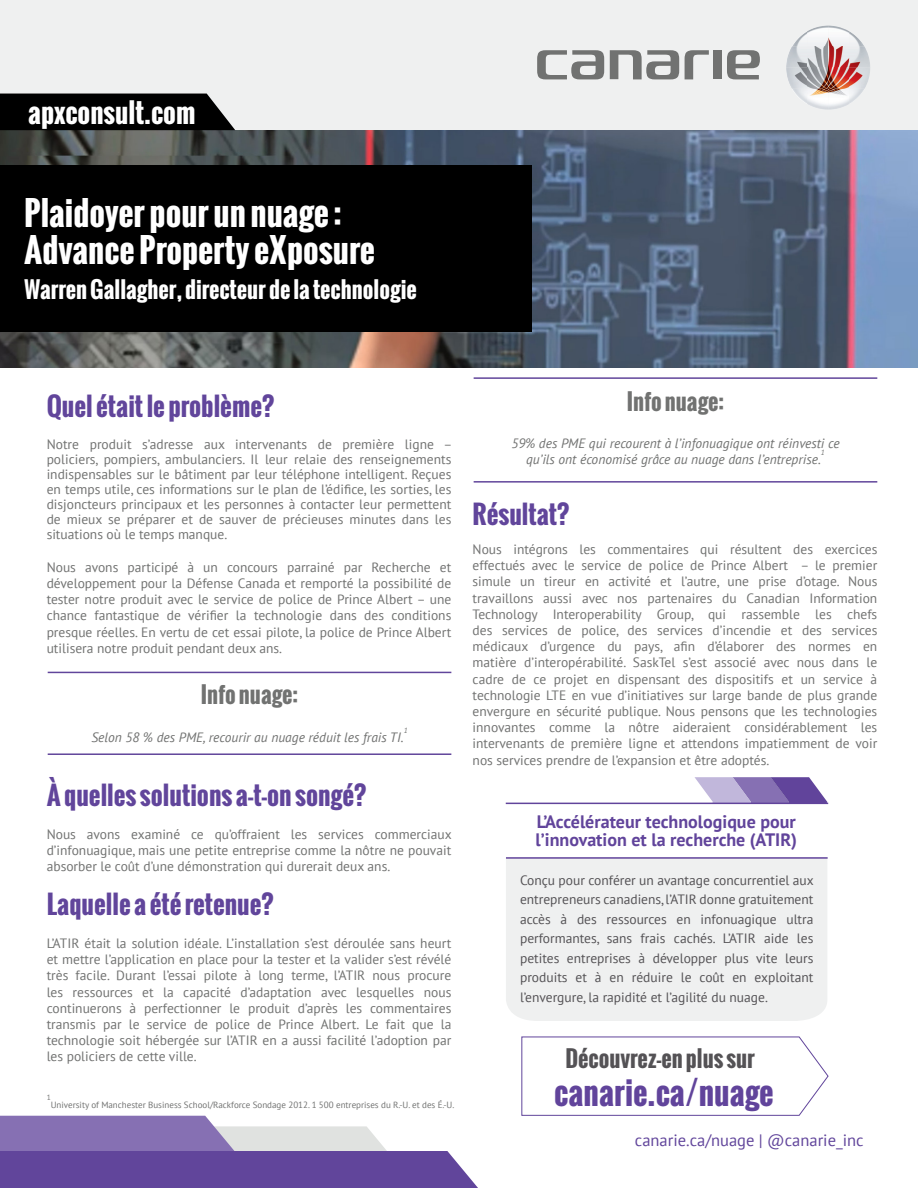
<style>
.page{position:relative;width:918px;height:1188px;background:#fff}
.page>*{position:absolute;margin:0;border:0;box-sizing:border-box;transform-origin:0 0}
.t1{font:700 33px/37.5px "Oswald";color:#fff}
.t2{font:700 31.5px "Oswald";color:#61449b}
.t3{font:700 27px "Oswald";color:#fff}
.t4{font:700 25.5px "Oswald";color:#61459b}
.t5{font:700 22.5px "Oswald";color:#fff}
.t6{font:700 22.5px "Oswald";color:#717271}
.t7{font:700 22.5px "Oswald";color:#545255}
.t8{font:700 18px/18px "PT Sans";color:#61449b}
.t9{font:16.5px "PT Sans";color:#61459b}
.t10{font:13.5px/16.2px "PT Sans";color:#717271;text-align:justify}
.t11{font:13.5px/19.5px "PT Sans";color:#545255;text-align:justify}
.t12{font:italic 13.5px/16.2px "PT Sans";color:#717271;text-align:center}
.t13{font:9px "PT Sans";color:#717271}
.t14{font:italic 7.5px "PT Sans";color:#717271}
.t15{font:7.5px "PT Sans";color:#717271}
</style>
<div class="page">
<img style="left:0;top:129px;width:918px;height:238px">
<div style="left:0;top:0;width:918px;height:129px;background:#eff0f0"></div>
<svg style="left:685px;top:50px;width:24px;height:29px"></svg>
<div style="left:713px;top:50px;width:9px;height:29px;background:#717271"></div>
<svg style="left:727px;top:50px;width:33px;height:29px"></svg>
<svg style="left:537px;top:50px;width:67px;height:29px"></svg>
<svg style="left:610px;top:50px;width:69px;height:29px"></svg>
<img style="left:792px;top:32px;width:15px;height:15px">
<img style="left:807px;top:26px;width:42px;height:21px">
<img style="left:849px;top:31px;width:16px;height:16px">
<img style="left:786px;top:47px;width:84px;height:21px">
<svg style="left:786px;top:68px;width:2px;height:10px"></svg>
<img style="left:807px;top:68px;width:63px;height:21px">
<img style="left:793px;top:89px;width:14px;height:14px">
<img style="left:807px;top:89px;width:42px;height:21px">
<img style="left:849px;top:89px;width:15px;height:15px">
<div style="left:0;top:165px;width:531px;height:167px;background:#000"></div>
<svg style="left:0;top:1116px;width:478px;height:72px"></svg>
<div style="left:0;top:94px;width:235px;height:36px;background:#000"></div>
<hr style="left:48px;top:672px;width:403px;height:1px;background:#61459b">
<hr style="left:48px;top:753px;width:403px;height:2px;background:#61459b">
<svg style="left:694px;top:777px;width:133px;height:26px;background:#9d8bc2"></svg>
<div style="left:506px;top:859px;width:321px;height:162px;background:#eff0f0"></div>
<hr style="left:506px;top:803px;width:322px;height:1px;background:#61449b">
<hr style="left:506px;top:857px;width:322px;height:2px;background:#61449b">
<svg style="left:521px;top:1036px;width:308px;height:80px"></svg>
<hr style="left:474px;top:377px;width:403px;height:2px;background:#61459b">
<hr style="left:474px;top:481px;width:403px;height:2px;background:#61459b">
<h3 class="t3" style="left:28px;top:92px;width:169px">apxconsult.com</h3>
<h1 class="t1" style="left:24px;top:194px;width:352px">Plaidoyer pour un nuage :<br>Advance Property eXposure</h1>
<h3 class="t5" style="left:24px;top:273px;width:394px">Warren Gallagher, directeur de la technologie</h3>
<h3 class="t4" style="left:47px;top:387px;width:229px">Quel était le problème?</h3>
<p class="t10" style="left:47px;top:437px;width:407px;line-height:15px">Notre produit s’adresse aux intervenants de première ligne – policiers, pompiers, ambulanciers. Il leur relaie des renseignements indispensables sur le bâtiment par leur téléphone intelligent. Reçues en temps utile, ces informations sur le plan de l’édifice, les sorties, les disjoncteurs principaux et les personnes à contacter leur permettent de mieux se préparer et de sauver de précieuses minutes dans les situations où le temps manque.</p>
<p class="t10" style="left:47px;top:559px;width:406px">Nous avons participé à un concours parrainé par Recherche et développement pour la Défense Canada et remporté la possibilité de tester notre produit avec le service de police de Prince Albert – une chance fantastique de vérifier la technologie dans des conditions presque réelles. En vertu de cet essai pilote, la police de Prince Albert utilisera notre produit pendant deux ans.</p>
<h3 class="t6" style="left:201px;top:678px;width:99px">Info nuage:</h3>
<p class="t12" style="left:91px;top:729px;width:314px">Selon 58 % des PME, recourir au nuage réduit les frais TI.</p>
<p class="t14" style="left:404px;top:725px;width:5px">1</p>
<h3 class="t4" style="left:47px;top:776px;width:321px">À quelles solutions a-t-on songé?</h3>
<p class="t10" style="left:47px;top:826px;width:407px">Nous avons examiné ce qu’offraient les services commerciaux d’infonuagique, mais une petite entreprise comme la nôtre ne pouvait absorber le coût d’une démonstration qui durerait deux ans.</p>
<h3 class="t4" style="left:47px;top:885px;width:228px">Laquelle a été retenue?</h3>
<p class="t10" style="left:47px;top:935px;width:406px">L’ATIR était la solution idéale. L’installation s’est déroulée sans heurt et mettre l’application en place pour la tester et la valider s’est révélé très facile. Durant l’essai pilote à long terme, l’ATIR nous procure les ressources et la capacité d’adaptation avec lesquelles nous continuerons à perfectionner le produit d’après les commentaires transmis par le service de police de Prince Albert. Le fait que la technologie soit hébergée sur l’ATIR en a aussi facilité l’adoption par les policiers de cette ville.</p>
<p class="t15" style="left:47px;top:1093px;width:6px">1</p>
<p class="t13" style="left:51px;top:1099px;width:405px">University of Manchester Business School/Rackforce Sondage 2012. 1 500 entreprises du R.-U. et des É.-U.</p>
<h3 class="t6" style="left:627px;top:384px;width:99px">Info nuage:</h3>
<p class="t12" style="left:511px;top:435px;width:330px">59% des PME qui recourent à l’infonuagique ont réinvesti ce qu’ils ont économisé grâce au nuage dans l’entreprise.</p>
<p class="t14" style="left:821px;top:448px;width:5px">1</p>
<h3 class="t4" style="left:473px;top:495px;width:98px">Résultat?</h3>
<p class="t10" style="left:473px;top:541px;width:406px">Nous intégrons les commentaires qui résultent des exercices effectués avec le service de police de Prince Albert – le premier simule un tireur en activité et l’autre, une prise d’otage. Nous travaillons aussi avec nos partenaires du Canadian Information Technology Interoperability Group, qui rassemble les chefs des services de police, des services d’incendie et des services médicaux d’urgence du pays, afin d’élaborer des normes en matière d’interopérabilité. SaskTel s’est associé avec nous dans le cadre de ce projet en dispensant des dispositifs et un service à technologie LTE en vue d’initiatives sur large bande de plus grande envergure en sécurité publique. Nous pensons que les technologies innovantes comme la nôtre aideraient considérablement les intervenants de première ligne et attendons impatiemment de voir nos services prendre de l’expansion et être adoptés.</p>
<h3 class="t8" style="left:536px;top:813px;width:263px">L’Accélérateur technologique pour l’innovation et la recherche (ATIR)</h3>
<p class="t11" style="left:520px;top:870px;width:295px">Conçu pour conférer un avantage concurrentiel aux entrepreneurs canadiens, l’ATIR donne gratuitement accès à des ressources en infonuagique ultra performantes, sans frais cachés. L’ATIR aide les petites entreprises à développer plus vite leurs produits et à en réduire le coût en exploitant l’envergure, la rapidité et l’agilité du nuage.</p>
<h3 class="t7" style="left:565px;top:1041px;width:191px">Découvrez-en plus sur</h3>
<h2 class="t2" style="left:554px;top:1069px;width:221px">canarie.ca/nuage</h2>
<p class="t9" style="left:635px;top:1130px;width:230px">canarie.ca/nuage | @canarie_inc</p>
</div>
